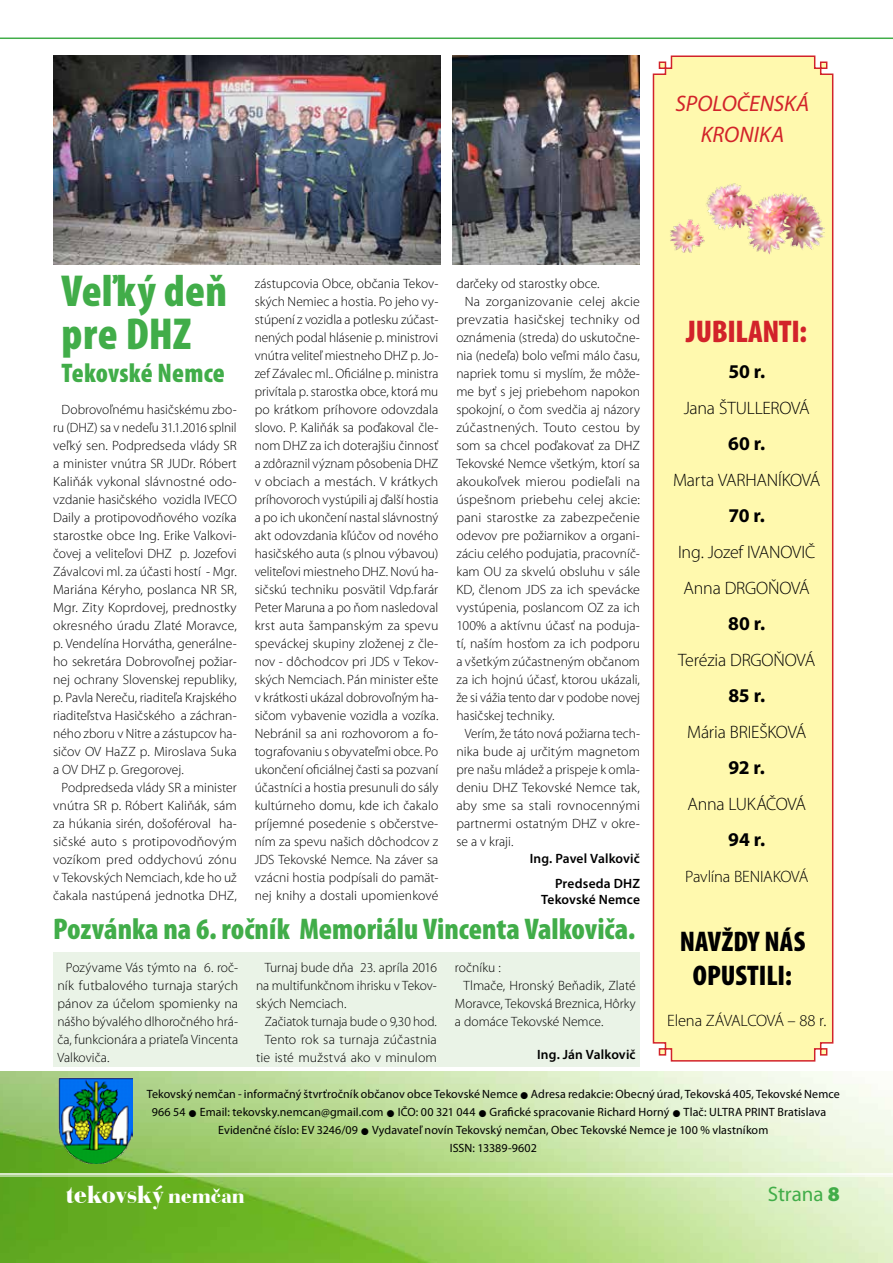
<style>
.page{position:relative;width:893px;height:1263px;background:#fff}
.page>*{position:absolute;margin:0;border:0;box-sizing:border-box;transform-origin:0 0}
.t1{font:900 condensed 45px/43.5px "Mini Pro";letter-spacing:.005em;color:#41ad49}
.t2{font:900 condensed 31.5px "Mini Pro";letter-spacing:-.015em;color:#d2232a}
.t3{font:900 condensed 30px "Mini Pro";color:#41ad49}
.t4{font:900 condensed 28.5px/34.2px "Mini Pro";color:#000;text-align:center}
.t5{font:900 condensed 27px "Mini Pro";letter-spacing:.01em;color:#41ad49}
.t6{font:900 25.5px "Bauer Bodoni BT";color:#fff}
.t7{font:italic 22.5px/30.6px "Mini Pro";letter-spacing:.005em;color:#d2232a;text-align:center}
.t8{font:21px "Mini Pro";color:#41ad49}
.t9{font:700 19.5px "Mini Pro";letter-spacing:-.01em;color:#000}
.t10{font:300 18px/36px "Mini Pro";letter-spacing:-.015em;color:#000;text-align:center}
.t11{font:300 16.5px "Mini Pro";letter-spacing:-.015em;color:#000}
.t12{font:300 13.5px/18px "Mini Pro";color:#000;text-align:justify}
.t13{font:300 13.5px/18px "Mini Pro";letter-spacing:.005em;color:#010101;text-align:justify}
.t14{font:600 13.5px/25px "Mini Pro";letter-spacing:.01em;color:#000;text-align:right}
.t15{font:12px "Mini Pro";letter-spacing:.01em;color:#000}
.s1{font-size:21px}
.s2{font-weight:900}
</style>
<div class="page">
<img style="left:0;top:1071px;width:893px;height:192px">
<img style="left:58px;top:1077px;width:75px;height:86px">
<hr style="left:0;top:1173px;width:893px;height:2px;background:#fff">
<hr style="left:0;top:1176px;width:893px;height:1px;background:#fff">
<hr style="left:0;top:38px;width:893px;height:1px;background:#41ad49">
<div style="left:652px;top:55px;width:182px;height:1007px;background:#fff9ae"></div>
<img style="left:656px;top:180px;width:169px;height:76px">
<div style="left:53px;top:952px;width:587px;height:115px;background:#eaf3e7"></div>
<img style="left:53px;top:55px;width:387px;height:210px">
<img style="left:453px;top:55px;width:187px;height:210px">
<h3 class="t7" style="left:676px;top:89px;width:135px">SPOLOČENSKÁ<br>KRONIKA</h3>
<h1 class="t1" style="left:62px;top:270px;width:167px">Veľký deň pre DHZ</h1>
<h3 class="t5" style="left:62px;top:358px;width:165px">Tekovské Nemce</h3>
<p class="t12" style="left:53px;top:401px;width:185px;text-indent:9px">Dobrovoľnému hasičskému zbo&shy;ru (DHZ) sa v nedeľu 31.1.2016 splnil veľký sen. Podpredseda vlády SR a minister vnútra SR JUDr. Róbert Kaliňák vykonal slávnostné odo&shy;vzdanie hasičského vozidla IVECO Daily a protipovodňového vozíka starostke obce Ing. Erike Valkovi&shy;čovej a veliteľovi DHZ p. Jozefovi Závalcovi ml. za účasti hostí - Mgr.<br>Mariána Kéryho, poslanca NR SR, Mgr. Zity Koprdovej, prednostky okresného úradu Zlaté Moravce, p. Vendelína Horvátha, generálne&shy;ho sekretára Dobrovoľnej požiar&shy;nej ochrany Slovenskej republiky, p. Pavla Nereču, riaditeľa Krajského riaditeľstva Hasičského a záchran&shy;ného zboru v Nitre a zástupcov ha&shy;sičov OV HaZZ p. Miroslava Suka a OV DHZ p. Gregorovej.</p>
<p class="t13" style="left:53px;top:779px;width:185px;text-indent:9px">Podpredseda vlády SR a minister vnútra SR p. Róbert Kaliňák, sám za húkania sirén, došoféroval ha&shy;sičské auto s protipovodňovým vozíkom pred oddychovú zónu v Tekovských Nemciach, kde ho už čakala nastúpená jednotka DHZ,</p>
<p class="t13" style="left:255px;top:275px;width:185px">zástupcovia Obce, občania Tekov&shy;ských Nemiec a hostia. Po jeho vy&shy;stúpení z vozidla a potlesku zúčast&shy;nených podal hlásenie p. ministrovi vnútra veliteľ miestneho DHZ p. Jo&shy;zef Závalec ml.. Oficiálne p. ministra privítala p. starostka obce, ktorá mu po krátkom príhovore odovzdala slovo. P. Kaliňák sa poďakoval čle&shy;nom DHZ za ich doterajšiu činnosť a zdôraznil význam pôsobenia DHZ v obciach a mestách. V krátkych príhovoroch vystúpili aj ďalší hostia a po ich ukončení nastal slávnostný akt odovzdania kľúčov od nového hasičského auta (s plnou výbavou) veliteľovi miestneho DHZ. Novú ha&shy;sičskú techniku posvätil Vdp.farár Peter Maruna a po ňom nasledoval krst auta šampanským za spevu speváckej skupiny zloženej z čle&shy;nov - dôchodcov pri JDS v Tekov&shy;ských Nemciach. Pán minister ešte v krátkosti ukázal dobrovoľným ha&shy;sičom vybavenie vozidla a vozíka.<br>Nebránil sa ani rozhovorom a fo&shy;tografovaniu s obyvateľmi obce. Po ukončení oficiálnej časti sa pozvaní účastníci a hostia presunuli do sály kultúrneho domu, kde ich čakalo príjemné posedenie s občerstve&shy;ním za spevu našich dôchodcov z JDS Tekovské Nemce. Na záver sa vzácni hostia podpísali do pamät&shy;nej knihy a dostali upomienkové</p>
<p class="t13" style="left:456px;top:275px;width:145px">darčeky od starostky obce.</p>
<p class="t12" style="left:456px;top:293px;width:185px;text-indent:9px">Na zorganizovanie celej akcie prevzatia hasičskej techniky od oznámenia (streda) do uskutočne&shy;nia (nedeľa) bolo veľmi málo času, napriek tomu si myslím, že môže&shy;me byť s jej priebehom napokon spokojní, o čom svedčia aj názory zúčastnených. Touto cestou by som sa chcel poďakovať za DHZ Tekovské Nemce všetkým, ktorí sa akoukoľvek mierou podieľali na úspešnom priebehu celej akcie: pani starostke za zabezpečenie odevov pre požiarnikov a organi&shy;záciu celého podujatia, pracovníč&shy;kam OU za skvelú obsluhu v sále KD, členom JDS za ich spevácke vystúpenia, poslancom OZ za ich 100% a aktívnu účasť na poduja&shy;tí, naším hosťom za ich podporu a všetkým zúčastneným občanom za ich hojnú účasť, ktorou ukázali, že si vážia tento dar v podobe novej hasičskej techniky.</p>
<p class="t12" style="left:456px;top:725px;width:185px;text-indent:9px">Verím, že táto nová požiarna tech&shy;nika bude aj určitým magnetom pre našu mládež a prispeje k omla&shy;deniu DHZ Tekovské Nemce tak, aby sme sa stali rovnocennými partnermi ostatným DHZ v okre&shy;se a v kraji.</p>
<p class="t14" style="left:530px;top:846px;width:112px">Ing. Pavel Valkovič<br>Predseda DHZ</p>
<p class="t14" style="left:541px;top:887px;width:100px">Tekovské Nemce</p>
<h3 class="t3" style="left:53px;top:912px;width:584px">Pozvánka na 6. ročník Memoriálu Vincenta Valkoviča.</h3>
<p class="t12" style="left:57px;top:959px;width:182px;text-indent:9px">Pozývame Vás týmto na 6. roč&shy;ník futbalového turnaja starých pánov za účelom spomienky na nášho bývalého dlhoročného hrá&shy;ča, funkcionára a priateľa Vincenta Valkoviča.</p>
<p class="t12" style="left:256px;top:959px;width:182px;text-indent:9px">Turnaj bude dňa 23. apríla 2016 na multifunkčnom ihrisku v Tekov&shy;ských Nemciach.</p>
<p class="t12" style="left:256px;top:1013px;width:182px;text-align:right">Začiatok turnaja bude o 9,30 hod.<br>Tento rok sa turnaja zúčastnia tie isté mužstvá ako v minulom</p>
<p class="t12" style="left:455px;top:959px;width:47px">ročníku :</p>
<p class="t12" style="left:463px;top:977px;width:174px">Tlmače, Hronský Beňadik, Zlaté</p>
<p class="t12" style="left:455px;top:995px;width:182px">Moravce, Tekovská Breznica, Hôrky</p>
<p class="t12" style="left:455px;top:1013px;width:150px">a domáce Tekovské Nemce.</p>
<p class="t14" style="left:537px;top:1042px;width:100px">Ing. Ján Valkovič</p>
<h2 class="t2" style="left:686px;top:314px;width:122px">JUBILANTI:</h2>
<h3 class="t9" style="left:728px;top:361px;width:38px">50 r.</h3>
<h3 class="t10" style="left:684px;top:390px;width:128px">Jana ŠTULLEROVÁ</h3>
<h3 class="t9" style="left:728px;top:433px;width:39px">60 r.</h3>
<h3 class="t10" style="left:673px;top:462px;width:149px">Marta VARHANÍKOVÁ</h3>
<h3 class="t9" style="left:728px;top:505px;width:38px">70 r.</h3>
<h3 class="t10" style="left:678px;top:534px;width:139px">Ing. Jozef IVANOVIČ<br>Anna DRGOŇOVÁ</h3>
<h3 class="t9" style="left:728px;top:613px;width:38px">80 r.</h3>
<h3 class="t10" style="left:678px;top:642px;width:138px">Terézia DRGOŇOVÁ</h3>
<h3 class="t9" style="left:728px;top:685px;width:38px">85 r.</h3>
<h3 class="t10" style="left:687px;top:714px;width:121px">Mária BRIEŠKOVÁ</h3>
<h3 class="t9" style="left:728px;top:757px;width:38px">92 r.</h3>
<h3 class="t10" style="left:687px;top:786px;width:120px">Anna LUKÁČOVÁ</h3>
<h3 class="t9" style="left:728px;top:829px;width:38px">94 r.</h3>
<p class="t11" style="left:685px;top:867px;width:125px">Pavlína BENIAKOVÁ</p>
<h3 class="t4" style="left:680px;top:924px;width:127px">NAVŽDY NÁS<br>OPUSTILI:</h3>
<p class="t11" style="left:667px;top:1011px;width:160px">Elena ZÁVALCOVÁ – 88 r.</p>
<p class="t15" style="left:147px;top:1087px;width:695px">Tekovský nemčan - informačný štvrťročník občanov obce Tekovské Nemce ● Adresa redakcie: Obecný úrad, Tekovská 405, Tekovské Nemce</p>
<p class="t15" style="left:152px;top:1105px;width:676px">966 54 ● Email: tekovsky.nemcan@gmail.com ● IČO: 00 321 044 ● Grafické spracovanie Richard Horný ● Tlač: ULTRA PRINT Bratislava</p>
<p class="t15" style="left:218px;top:1123px;width:552px">Evidenčné číslo: EV 3246/09 ● Vydavateľ novín Tekovský nemčan, Obec Tekovské Nemce je 100 % vlastníkom</p>
<p class="t15" style="left:450px;top:1141px;width:89px">ISSN: 13389-9602</p>
<h3 class="t6" style="left:66px;top:1178px;width:180px">tekovský <span class="s1">nemčan</span></h3>
<h3 class="t8" style="left:768px;top:1182px;width:74px">Strana <span class="s2">8</span></h3>
</div>
